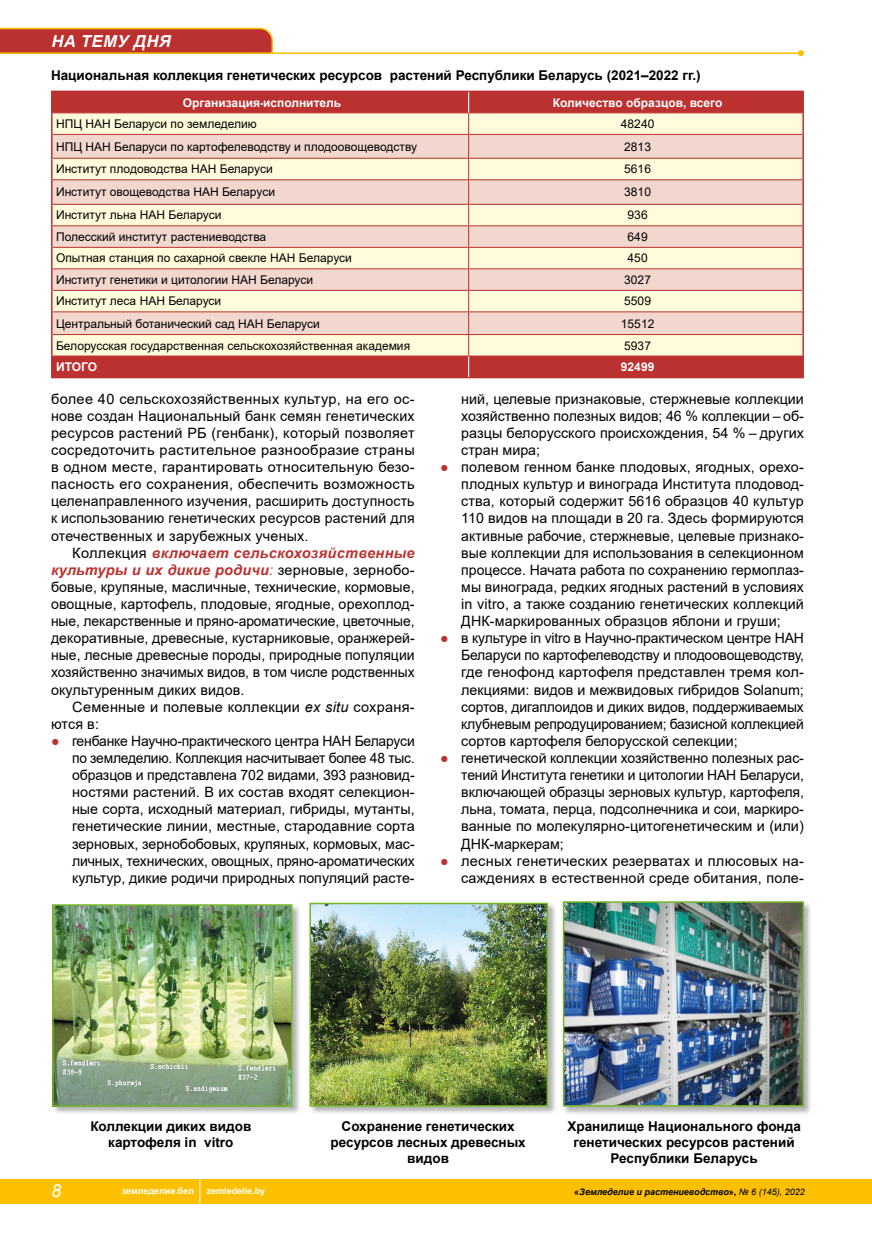
<style>
.page{position:relative;width:872px;height:1234px;background:#fff}
.page>*{position:absolute;margin:0;border:0;box-sizing:border-box;transform-origin:0 0}
.t1{font:italic 18px "Arial";color:#fff}
.t2{font:italic 700 16.5px "Arial";letter-spacing:.035em;color:#fff}
.t3{font:14.25px/17.1px "Arial";letter-spacing:.005em;color:#000;text-align:justify}
.t4{font:700 13.5px/16.2px "Arial";color:#000;text-align:center}
.t5{font:12px "Arial";color:#000}
.t6{font:700 12px "Arial";color:#fff}
.t7{font:italic 700 9px "Arial";color:#000}
.t8{font:700 9px "Arial";color:#fff}
.s1{font-weight:700;font-style:italic;color:#bb312f}
.s2{font-style:italic;color:#bb312f}
.s3{font-style:italic}
.s4{color:#bb312f}
.s5{font-style:normal}
.s6{font-weight:400}
</style>
<div class="page">
<div style="left:0;top:1178px;width:872px;height:25px;background:#fcc000"></div>
<hr style="left:0;top:52px;width:801px;height:2px;background:#fcc000">
<svg style="left:798px;top:50px;width:6px;height:6px"></svg>
<svg style="left:199px;top:1178px;width:1px;height:25px"></svg>
<svg style="left:0;top:27px;width:274px;height:27px;background:#c44931"></svg>
<hr style="left:51px;top:91px;width:417px;height:1px;background:#bb312f">
<hr style="left:51px;top:92px;width:2px;height:21px;background:#bb312f">
<hr style="left:468px;top:91px;width:336px;height:1px;background:#bb312f">
<hr style="left:802px;top:92px;width:2px;height:21px;background:#bb312f">
<hr style="left:51px;top:113px;width:2px;height:21px;background:#bb312f">
<hr style="left:802px;top:113px;width:2px;height:21px;background:#bb312f">
<hr style="left:51px;top:134px;width:2px;height:24px;background:#bb312f">
<hr style="left:802px;top:134px;width:2px;height:24px;background:#bb312f">
<hr style="left:51px;top:158px;width:2px;height:22px;background:#bb312f">
<hr style="left:802px;top:158px;width:2px;height:22px;background:#bb312f">
<hr style="left:51px;top:180px;width:2px;height:24px;background:#bb312f">
<hr style="left:802px;top:180px;width:2px;height:24px;background:#bb312f">
<hr style="left:51px;top:204px;width:2px;height:22px;background:#bb312f">
<hr style="left:802px;top:204px;width:2px;height:22px;background:#bb312f">
<hr style="left:51px;top:226px;width:2px;height:21px;background:#bb312f">
<hr style="left:802px;top:226px;width:2px;height:21px;background:#bb312f">
<hr style="left:51px;top:247px;width:2px;height:22px;background:#bb312f">
<hr style="left:802px;top:247px;width:2px;height:22px;background:#bb312f">
<hr style="left:51px;top:269px;width:2px;height:21px;background:#bb312f">
<hr style="left:802px;top:269px;width:2px;height:21px;background:#bb312f">
<hr style="left:51px;top:290px;width:2px;height:22px;background:#bb312f">
<hr style="left:802px;top:290px;width:2px;height:22px;background:#bb312f">
<hr style="left:51px;top:312px;width:2px;height:22px;background:#bb312f">
<hr style="left:802px;top:312px;width:2px;height:22px;background:#bb312f">
<hr style="left:51px;top:334px;width:2px;height:22px;background:#bb312f">
<hr style="left:802px;top:334px;width:2px;height:22px;background:#bb312f">
<hr style="left:51px;top:356px;width:2px;height:21px;background:#bb312f">
<hr style="left:802px;top:356px;width:2px;height:21px;background:#bb312f">
<hr style="left:51px;top:377px;width:417px;height:1px;background:#bb312f">
<hr style="left:468px;top:377px;width:336px;height:1px;background:#bb312f">
<svg style="left:52px;top:91px;width:751px;height:286px;background:#ecc6b5"></svg>
<div style="left:562px;top:900px;width:250px;height:215px;background:#000;opacity:.3"></div>
<img style="left:566px;top:904px;width:235px;height:199px">
<div style="left:563px;top:901px;width:241px;height:205px;border:2px solid #75b726"></div>
<div style="left:52px;top:903px;width:249px;height:212px;background:#000;opacity:.3"></div>
<img style="left:55px;top:907px;width:234px;height:196px">
<div style="left:52px;top:904px;width:240px;height:202px;border:2px solid #75b726"></div>
<div style="left:309px;top:902px;width:248px;height:213px;background:#000;opacity:.3"></div>
<img style="left:312px;top:905px;width:233px;height:198px">
<div style="left:309px;top:902px;width:239px;height:204px;border:2px solid #75b726"></div>
<p class="t2" style="left:51px;top:30px;width:121px">НА ТЕМУ ДНЯ</p>
<p class="t4" style="left:51px;top:67px;width:651px">Национальная коллекция генетических ресурсов растений Республики Беларусь (2021–2022 гг.)</p>
<p class="t6" style="left:183px;top:94px;width:160px">Организация-исполнитель</p>
<p class="t6" style="left:553px;top:94px;width:171px">Количество образцов, всего</p>
<p class="t5" style="left:56px;top:115px;width:202px">НПЦ НАН Беларуси по земледелию</p>
<p class="t5" style="left:621px;top:115px;width:35px">48240</p>
<p class="t5" style="left:56px;top:138px;width:363px">НПЦ НАН Беларуси по картофелеводству и плодоовощеводству</p>
<p class="t5" style="left:624px;top:138px;width:28px">2813</p>
<p class="t5" style="left:56px;top:161px;width:218px">Институт плодоводства НАН Беларуси</p>
<p class="t5" style="left:624px;top:161px;width:28px">5616</p>
<p class="t5" style="left:56px;top:184px;width:220px">Институт овощеводства НАН Беларуси</p>
<p class="t5" style="left:624px;top:184px;width:28px">3810</p>
<p class="t5" style="left:56px;top:207px;width:167px">Институт льна НАН Беларуси</p>
<p class="t5" style="left:627px;top:207px;width:22px">936</p>
<p class="t5" style="left:56px;top:228px;width:212px">Полесский институт растениеводства</p>
<p class="t5" style="left:627px;top:228px;width:22px">649</p>
<p class="t5" style="left:56px;top:250px;width:297px">Опытная станция по сахарной свекле НАН Беларуси</p>
<p class="t5" style="left:627px;top:250px;width:22px">450</p>
<p class="t5" style="left:56px;top:271px;width:259px">Институт генетики и цитологии НАН Беларуси</p>
<p class="t5" style="left:624px;top:271px;width:28px">3027</p>
<p class="t5" style="left:56px;top:293px;width:167px">Институт леса НАН Беларуси</p>
<p class="t5" style="left:624px;top:293px;width:28px">5509</p>
<p class="t5" style="left:56px;top:315px;width:265px">Центральный ботанический сад НАН Беларуси</p>
<p class="t5" style="left:621px;top:315px;width:35px">15512</p>
<p class="t5" style="left:56px;top:337px;width:356px">Белорусская государственная сельскохозяйственная академия</p>
<p class="t5" style="left:624px;top:337px;width:28px">5937</p>
<p class="t6" style="left:56px;top:358px;width:42px">ИТОГО</p>
<p class="t6" style="left:621px;top:358px;width:35px">92499</p>
<p class="t3" style="left:51px;top:390px;width:365px">более 40 сельскохозяйственных культур, на его ос&shy;нове создан Национальный банк семян генетических ресурсов растений РБ (генбанк), который позволяет сосредоточить растительное разнообразие страны в одном месте, гарантировать относительную безо&shy;пасность его сохранения, обеспечить возможность целенаправленного изучения, расширить доступность к использованию генетических ресурсов растений для отечественных и зарубежных ученых.</p>
<p class="t3" style="left:51px;top:544px;width:365px;text-indent:21px">Коллекция <span class="s1">включает сельскохозяйственные культуры и их дикие родичи</span><span class="s2">:</span> зерновые, зернобо&shy;бовые, крупяные, масличные, технические, кормовые, овощные, картофель, плодовые, ягодные, орехоплод&shy;ные, лекарственные и пряно-ароматические, цветочные, декоративные, древесные, кустарниковые, оранжерей&shy;ные, лесные древесные породы, природные популяции хозяйственно значимых видов, в том числе родственных окультуренным диких видов.</p>
<p class="t3" style="left:51px;top:697px;width:365px;text-indent:21px">Семенные и полевые коллекции <span class="s3">ex situ</span> сохраня&shy;ются в:</p>
<p class="t3" style="left:72px;top:732px;width:344px;text-indent:-21px"><span class="s4">●</span> генбанке Научно-практического центра НАН Беларуси по земледелию. Коллекция насчитывает более 48 тыс. образцов и представлена 702 видами, 393 разновид&shy;ностями растений. В их состав входят селекцион&shy;ные сорта, исходный материал, гибриды, мутанты, генетические линии, местные, стародавние сорта зерновых, зернобобовых, крупяных, кормовых, мас&shy;личных, технических, овощных, пряно-ароматических культур, дикие родичи природных популяций расте-</p>
<p class="t3" style="left:461px;top:390px;width:344px">ний, целевые признаковые, стержневые коллекции хозяйственно полезных видов; 46 % коллекции – об&shy;разцы белорусского происхождения, 54 % – других стран мира;</p>
<p class="t3" style="left:461px;top:458px;width:344px;text-indent:-21px"><span class="s4">●</span> полевом генном банке плодовых, ягодных, орехо&shy;плодных культур и винограда Института плодовод&shy;ства, который содержит 5616 образцов 40 культур 110 видов на площади в 20 га. Здесь формируются активные рабочие, стержневые, целевые признако&shy;вые коллекции для использования в селекционном процессе. Начата работа по сохранению гермоплаз&shy;мы винограда, редких ягодных растений в условиях in vitro, а также созданию генетических коллекций ДНК‑маркированных образцов яблони и груши;</p>
<p class="t3" style="left:461px;top:629px;width:344px;text-indent:-21px"><span class="s4">●</span> в культуре in vitro в Научно-практическом центре НАН Беларуси по картофелеводству и плодоовощеводству, где генофонд картофеля представлен тремя кол&shy;лекциями: видов и межвидовых гибридов Solanum; сортов, дигаплоидов и диких видов, поддерживаемых клубневым репродуцированием; базисной коллекцией сортов картофеля белорусской селекции;</p>
<p class="t3" style="left:461px;top:749px;width:344px;text-indent:-21px"><span class="s4">●</span> генетической коллекции хозяйственно полезных рас&shy;тений Института генетики и цитологии НАН Беларуси, включающей образцы зерновых культур, картофеля, льна, томата, перца, подсолнечника и сои, маркиро&shy;ванные по молекулярно-цитогенетическим и (или)<br>ДНК‑маркерам;</p>
<p class="t3" style="left:440px;top:851px;width:365px;text-align:right"><span class="s4">●</span> лесных генетических резерватах и плюсовых на&shy;саждениях в естественной среде обитания, поле-</p>
<p class="t4" style="left:90px;top:1117px;width:162px">Коллекции диких видов картофеля in vitro</p>
<p class="t4" style="left:330px;top:1117px;width:197px">Сохранение генетических ресурсов лесных древесных видов</p>
<p class="t4" style="left:567px;top:1117px;width:235px">Хранилище Национального фонда генетических ресурсов растений<br>Республики Беларусь</p>
<p class="t1" style="left:51px;top:1178px;width:12px">8</p>
<p class="t8" style="left:122px;top:1184px;width:74px">земледелие.бел</p>
<p class="t8" style="left:207px;top:1184px;width:60px">zemledelie.by</p>
<p class="t7" style="left:574px;top:1185px;width:232px"><span class="s5">«</span>Земледелие и растениеводство<span class="s5">»,</span> <span class="s6">№ 6 (145), 2022</span></p>
</div>
